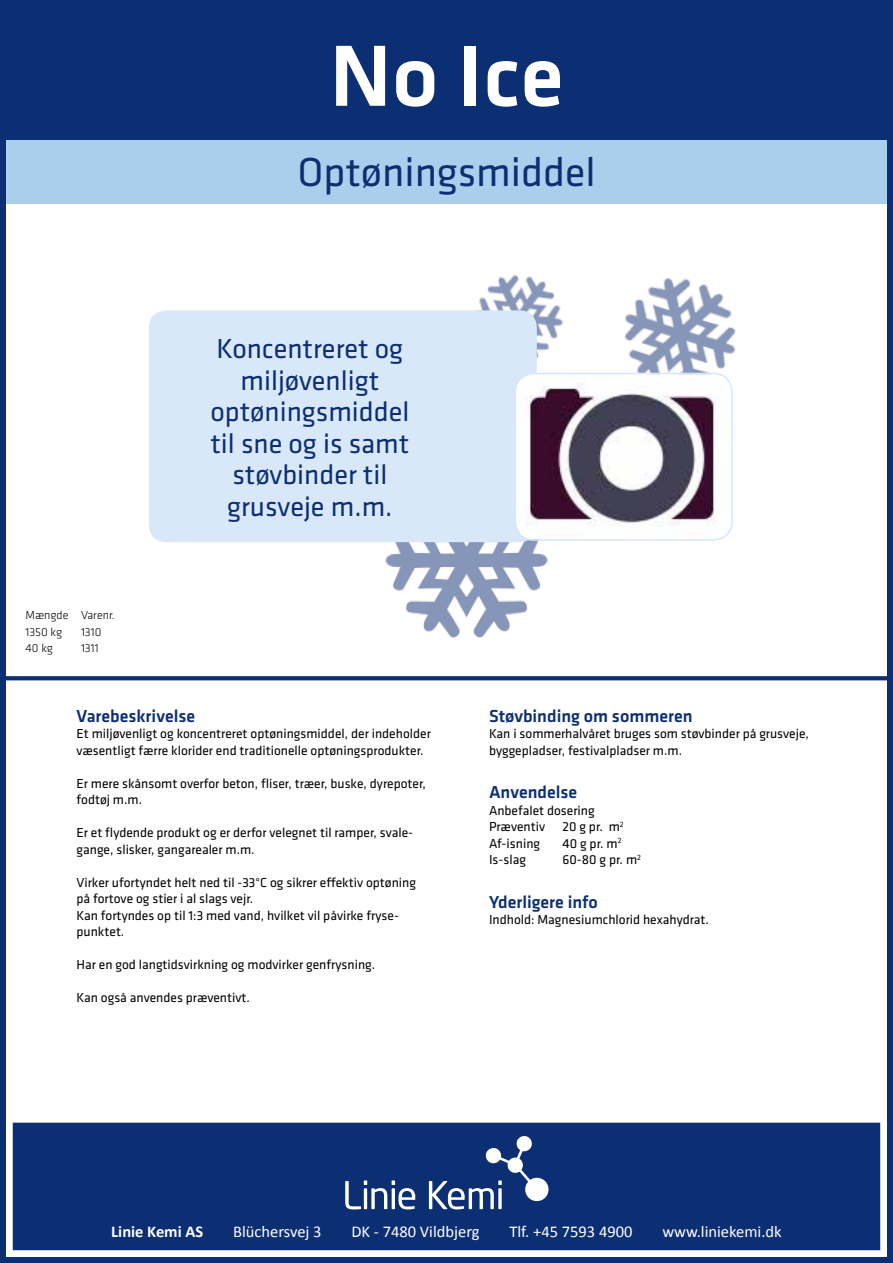
<style>
.page{position:relative;width:893px;height:1263px;background:#fff}
.page>*{position:absolute;margin:0;border:0;box-sizing:border-box;transform-origin:0 0}
.t1{font:500 90px "Klavika";color:#fff}
.t2{font:42px "Klavika";color:#0c2e73}
.t3{font:28.5px/31.5px "Klavika";color:#0c2e73;text-align:center}
.t4{font:500 18px "Klavika";color:#0c2e73}
.t5{font:16.5px "Calibri";color:#fff}
.t6{font:700 16.5px "Calibri";color:#fff}
.t7{font:13.5px/16.5px "Klavika";color:#000}
.t8{font:300 12px/16.5px "Klavika";color:#000}
</style>
<div class="page">
<img style="left:385px;top:540px;width:163px;height:99px">
<img style="left:605px;top:277px;width:131px;height:97px">
<img style="left:479px;top:275px;width:84px;height:84px">
<div style="left:149px;top:310px;width:388px;height:232px;background:#d8e8f8;border-radius:17px"></div>
<div style="left:13px;top:1123px;width:867px;height:127px;background:#0c2e73"></div>
<div style="left:1px;top:1px;width:891px;height:147px;background:#0c2e73"></div>
<div style="left:0;top:140px;width:893px;height:64px;background:#aacfed"></div>
<div style="left:0;top:676px;width:893px;height:4px;border:2px solid #0c2e73"></div>
<div style="left:0;top:0;width:893px;height:1263px;border:6px solid #0c2e73"></div>
<svg style="left:345px;top:1136px;width:204px;height:73px"></svg>
<img style="left:517px;top:374px;width:213px;height:164px">
<div style="left:514px;top:373px;width:219px;height:168px;border:2px solid #d8e8f8;border-radius:19px"></div>
<h1 class="t1" style="left:329px;top:27px;width:236px">No Ice</h1>
<h2 class="t2" style="left:297px;top:149px;width:300px">Optøningsmiddel</h2>
<p class="t8" style="left:26px;top:607px;width:91px">Mængde Varenr.<br>1350 kg</p>
<p class="t8" style="left:81px;top:624px;width:22px">1310</p>
<p class="t8" style="left:26px;top:640px;width:29px">40 kg</p>
<p class="t8" style="left:81px;top:640px;width:19px">1311</p>
<h3 class="t3" style="left:210px;top:334px;width:201px">Koncentreret og miljøvenligt optøningsmiddel til sne og is samt støvbinder til grusveje m.m.</h3>
<h3 class="t4" style="left:77px;top:706px;width:120px">Varebeskrivelse</h3>
<p class="t7" style="left:77px;top:725px;width:356px">Et miljøvenligt og koncentreret optøningsmiddel, der indeholder væsentligt færre klorider end traditionelle optøningsprodukter.</p>
<p class="t7" style="left:77px;top:775px;width:351px">Er mere skånsomt overfor beton, fliser, træer, buske, dyrepoter, fodtøj m.m.</p>
<p class="t7" style="left:77px;top:824px;width:338px">Er et flydende produkt og er derfor velegnet til ramper, svale&shy;gange, slisker, gangarealer m.m.</p>
<p class="t7" style="left:77px;top:874px;width:341px">Virker ufortyndet helt ned til -33°C og sikrer effektiv optøning på fortove og stier i al slags vejr.<br>Kan fortyndes op til 1:3 med vand, hvilket vil påvirke fryse&shy;punktet.</p>
<p class="t7" style="left:77px;top:956px;width:300px">Har en god langtidsvirkning og modvirker genfrysning.</p>
<p class="t7" style="left:77px;top:989px;width:175px">Kan også anvendes præventivt.</p>
<h3 class="t4" style="left:489px;top:706px;width:205px">Støvbinding om sommeren</h3>
<p class="t7" style="left:489px;top:725px;width:321px">Kan i sommerhalvåret bruges som støvbinder på grusveje, byggepladser, festivalpladser m.m.</p>
<h3 class="t4" style="left:489px;top:782px;width:90px">Anvendelse</h3>
<p class="t7" style="left:489px;top:802px;width:107px">Anbefalet dosering<br>Præventiv</p>
<p class="t7" style="left:562px;top:818px;width:63px">20 g pr. m<sup>2</sup></p>
<p class="t7" style="left:489px;top:835px;width:53px">Af-isning</p>
<p class="t7" style="left:562px;top:835px;width:61px">40 g pr. m<sup>2</sup></p>
<p class="t7" style="left:489px;top:851px;width:38px">Is-slag</p>
<p class="t7" style="left:562px;top:851px;width:80px">60-80 g pr. m<sup>2</sup></p>
<h3 class="t4" style="left:489px;top:892px;width:110px">Yderligere info</h3>
<p class="t7" style="left:489px;top:911px;width:222px">Indhold: Magnesiumchlorid hexahydrat.</p>
<p class="t6" style="left:111px;top:1221px;width:94px">Linie Kemi AS</p>
<p class="t5" style="left:233px;top:1221px;width:90px">Blüchersvej 3</p>
<p class="t5" style="left:351px;top:1221px;width:130px">DK - 7480 Vildbjerg</p>
<p class="t5" style="left:509px;top:1221px;width:124px">Tlf. +45 7593 4900</p>
<p class="t5" style="left:662px;top:1221px;width:121px">www.liniekemi.dk</p>
</div>
